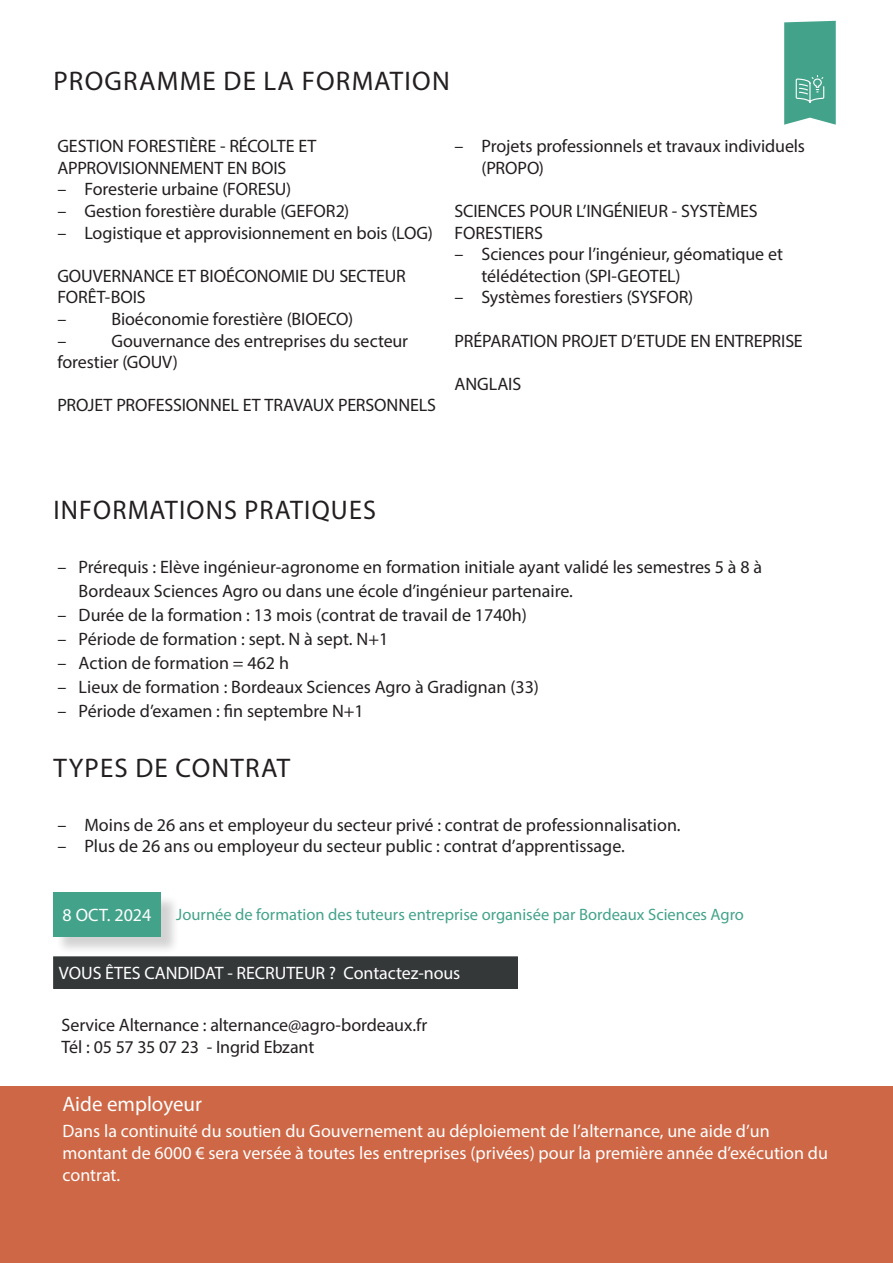
<style>
.page{position:relative;width:893px;height:1263px;background:#fff}
.page>*{position:absolute;margin:0;border:0;box-sizing:border-box;transform-origin:0 0}
.t1{font:27px "Myriad Pro";letter-spacing:.045em;color:#231f20}
.t2{font:21px "Myriad Pro";color:#fff}
.t3{font:18px/21.6px "Myriad Pro";letter-spacing:-.005em;color:#231f20}
.t4{font:18px/21.6px "Myriad Pro";color:#fff}
.t5{font:16.5px "Myriad Pro";color:#43a38a}
</style>
<div class="page">
<div style="left:0;top:1086px;width:893px;height:177px;background:#cd6745"></div>
<svg style="left:784px;top:21px;width:52px;height:104px;background:#52aa93"></svg>
<div style="left:54px;top:957px;width:463px;height:31px;background:#343839"></div>
<div style="left:53px;top:956px;width:465px;height:33px;border:2px solid #343839"></div>
<div style="left:55px;top:894px;width:125px;height:61px;background:#231f20;opacity:.2"></div>
<div style="left:53px;top:892px;width:108px;height:44px;background:#43a38a"></div>
<p class="t1" style="left:53px;top:64px;width:398px">PROGRAMME DE LA FORMATION</p>
<p class="t3" style="left:57px;top:135px;width:260px">GESTION FORESTIÈRE - RÉCOLTE ET<br>APPROVISIONNEMENT EN BOIS</p>
<p class="t3" style="left:57px;top:178px;width:235px">– Foresterie urbaine (FORESU)</p>
<p class="t3" style="left:57px;top:200px;width:294px">– Gestion forestière durable (GEFOR2)</p>
<p class="t3" style="left:57px;top:221px;width:377px">– Logistique et approvisionnement en bois (LOG)</p>
<p class="t3" style="left:57px;top:265px;width:350px">GOUVERNANCE ET BIOÉCONOMIE DU SECTEUR<br>FORÊT-BOIS</p>
<p class="t3" style="left:57px;top:308px;width:10px">–</p>
<p class="t3" style="left:111px;top:308px;width:243px">Bioéconomie forestière (BIOECO)</p>
<p class="t3" style="left:57px;top:329px;width:10px">–</p>
<p class="t3" style="left:57px;top:329px;width:352px;text-indent:54px">Gouvernance des entreprises du secteur forestier (GOUV)</p>
<p class="t3" style="left:57px;top:394px;width:380px">PROJET PROFESSIONNEL ET TRAVAUX PERSONNELS</p>
<p class="t3" style="left:482px;top:135px;width:325px;text-indent:-27px">– Projets professionnels et travaux individuels (PROPO)</p>
<p class="t3" style="left:455px;top:200px;width:305px">SCIENCES POUR L’INGÉNIEUR - SYSTÈMES<br>FORESTIERS</p>
<p class="t3" style="left:482px;top:243px;width:303px;text-indent:-27px">– Sciences pour l’ingénieur, géomatique et télédétection (SPI-GEOTEL)</p>
<p class="t3" style="left:455px;top:286px;width:240px">– Systèmes forestiers (SYSFOR)</p>
<p class="t3" style="left:455px;top:329px;width:350px">PRÉPARATION PROJET D’ETUDE EN ENTREPRISE</p>
<p class="t3" style="left:455px;top:373px;width:68px">ANGLAIS</p>
<p class="t1" style="left:53px;top:493px;width:324px">INFORMATIONS PRATIQUES</p>
<p class="t3" style="left:79px;top:554px;width:685px;line-height:24px;text-indent:-21px">– Prérequis : Elève ingénieur-agronome en formation initiale ayant validé les semestres 5 à 8 à<br>Bordeaux Sciences Agro ou dans une école d’ingénieur partenaire.</p>
<p class="t3" style="left:57px;top:604px;width:471px">– Durée de la formation : 13 mois (contrat de travail de 1740h)</p>
<p class="t3" style="left:57px;top:628px;width:332px">– Période de formation : sept. N à sept. N+1</p>
<p class="t3" style="left:57px;top:652px;width:233px">– Action de formation = 462 h</p>
<p class="t3" style="left:57px;top:676px;width:483px">– Lieux de formation : Bordeaux Sciences Agro à Gradignan (33)</p>
<p class="t3" style="left:57px;top:700px;width:308px">– Période d’examen : fin septembre N+1</p>
<p class="t1" style="left:53px;top:751px;width:238px">TYPES DE CONTRAT</p>
<p class="t3" style="left:57px;top:814px;width:625px">– Moins de 26 ans et employeur du secteur privé : contrat de professionnalisation.</p>
<p class="t3" style="left:57px;top:835px;width:569px">– Plus de 26 ans ou employeur du secteur public : contrat d’apprentissage.</p>
<p class="t4" style="left:63px;top:904px;width:90px">8 OCT. 2024</p>
<p class="t5" style="left:176px;top:904px;width:569px">Journée de formation des tuteurs entreprise organisée par Bordeaux Sciences Agro</p>
<p class="t4" style="left:59px;top:962px;width:403px">VOUS ÊTES CANDIDAT - RECRUTEUR ? Contactez-nous</p>
<p class="t3" style="left:62px;top:1014px;width:367px">Service Alternance : alternance@agro-bordeaux.fr</p>
<p class="t3" style="left:62px;top:1036px;width:254px">Tél : 05 57 35 07 23 - Ingrid Ebzant</p>
<p class="t2" style="left:63px;top:1091px;width:141px">Aide employeur</p>
<p class="t4" style="left:63px;top:1120px;width:767px">Dans la continuité du soutien du Gouvernement au déploiement de l’alternance, une aide d’un montant de 6000 € sera versée à toutes les entreprises (privées) pour la première année d’exécution du contrat.</p>
</div>
